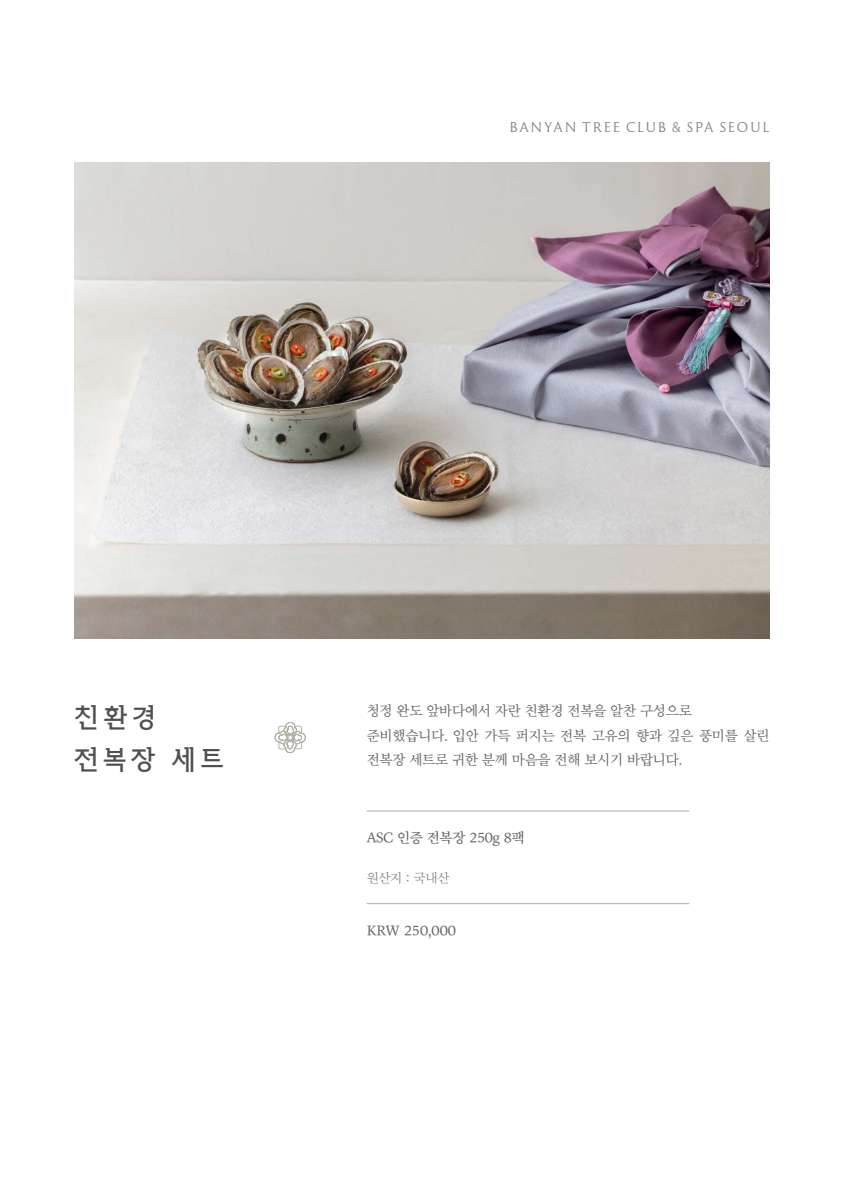
<style>
.page{position:relative;width:844px;height:1191px;background:#fff}
.page>*{position:absolute;margin:0;border:0;box-sizing:border-box;transform-origin:0 0}
.t1{font:28px/42px "SD Book TTF b Md";letter-spacing:.175em;color:#514f4f}
.t2{font:14px/24.5px "SD Mj Neoa Uni c Rg";letter-spacing:-.02em;color:#615f5f}
.t3{font:14px "SD Mj Neoa Uni d Md";letter-spacing:-.025em;color:#615f5f}
.t4{font:14px "SD Mj Neoa Uni d Md";color:#615f5f}
.t5{font:13.12px "Reforma 1969 Blanca";letter-spacing:.115em;color:#7d7d7d}
.t6{font:13.12px "SD Mj Neoa Uni b Lt";letter-spacing:-.03em;color:#7d7d7d}
</style>
<div class="page">
<img style="left:74px;top:162px;width:695px;height:476px">
<svg style="left:274px;top:722px;width:32px;height:31px"></svg>
<hr style="left:366px;top:903px;width:323px;height:1px;background:#c0bebc">
<hr style="left:366px;top:810px;width:323px;height:1px;background:#c0bebc">
<p class="t5" style="left:509px;top:120px;width:261px">BANYAN TREE CLUB &amp; SPA SEOUL</p>
<h1 class="t1" style="left:74px;top:697px;width:151px">친환경 전복장 세트</h1>
<p class="t2" style="left:366px;top:699px;width:404px">청정 완도 앞바다에서 자란 친환경 전복을 알찬 구성으로 준비했습니다. 입안 가득 퍼지는 전복 고유의 향과 깊은 풍미를 살린 전복장 세트로 귀한 분께 마음을 전해 보시기 바랍니다.</p>
<p class="t3" style="left:366px;top:830px;width:159px">ASC 인증 전복장 250g 8팩</p>
<p class="t6" style="left:366px;top:871px;width:85px">원산지 : 국내산</p>
<p class="t4" style="left:366px;top:924px;width:91px">KRW 250,000</p>
</div>
